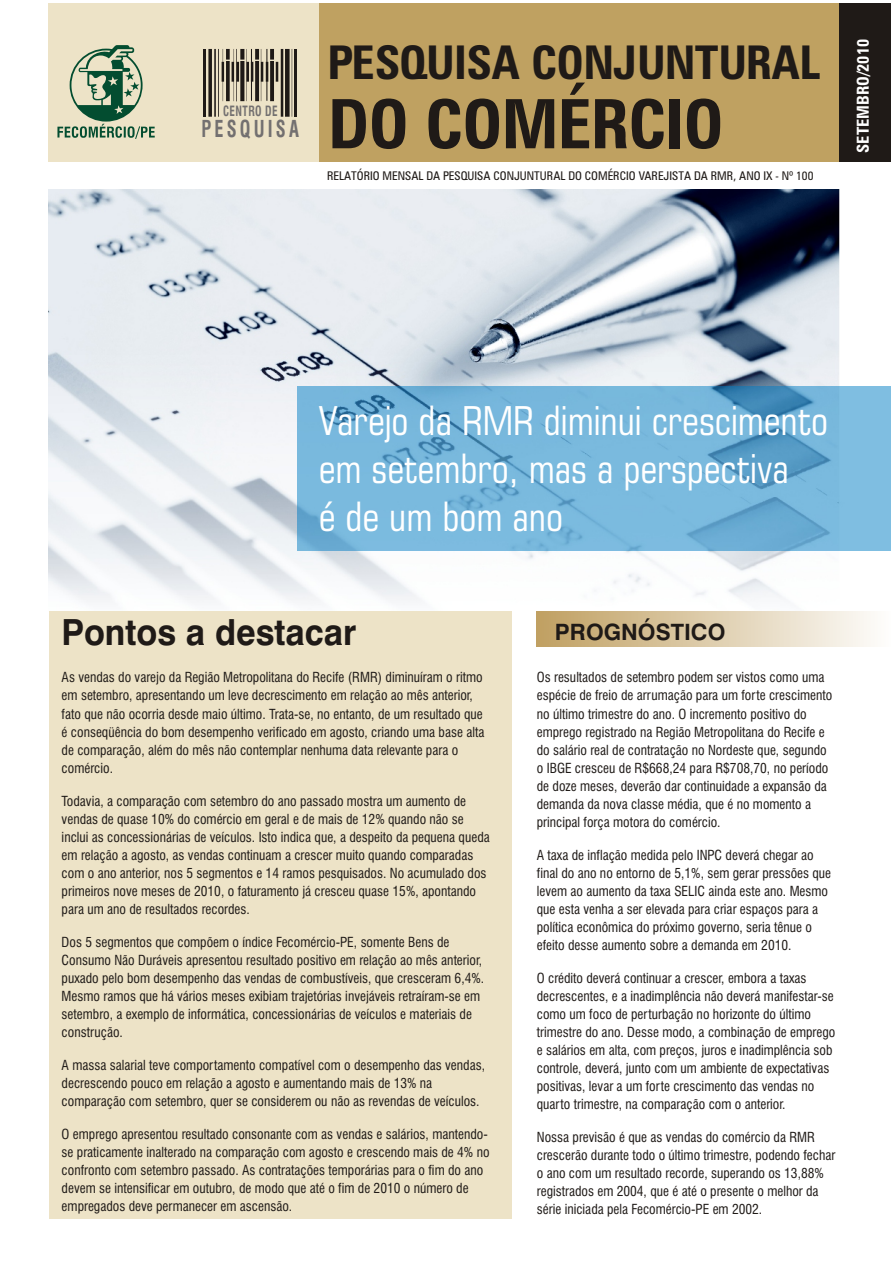
<style>
.page{position:relative;width:893px;height:1276px;background:#fff}
.page>*{position:absolute;margin:0;border:0;box-sizing:border-box;transform-origin:0 0}
.t1{font:700 condensed 68.25px "Zurich BT";letter-spacing:-.015em;color:#1f1a17}
.t2{font:700 condensed 46.5px "Zurich BT";letter-spacing:-.015em;color:#1f1a17}
.t3{font:condensed 39.9px/47.7px "Square 721 BT";color:#fff}
.t4{font:700 36px "Swiss 721 BT";color:#1f1a17;scale:.96 1}
.t5{font:700 condensed 22.65px "Swiss 721 BT";letter-spacing:.175em;color:#737070;scale:.8 1}
.t6{font:700 22.5px "Swiss 721 BT";color:#1f1a17}
.t7{font:700 condensed 16.5px "Zurich BT";color:#fff}
.t8{font:700 condensed 13.8px "Swiss 721 BT";letter-spacing:.04em;color:#737070;scale:.8 1}
.t9{font:condensed 13.5px/18px "Swiss 721 BT";color:#1f1a17}
.t10{font:condensed 12px "Zurich BT";color:#1f1a17}
</style>
<div class="page">
<img style="left:49px;top:190px;width:791px;height:457px">
<div style="left:49px;top:611px;width:463px;height:608px;background:#ede3c7"></div>
<div style="left:319px;top:3px;width:572px;height:159px;background:#bfa161"></div>
<div style="left:840px;top:3px;width:51px;height:159px;background:#1f1a17"></div>
<div style="left:49px;top:3px;width:270px;height:159px;background:#ede3c7"></div>
<svg style="left:57px;top:45px;width:98px;height:94px"></svg>
<div style="left:537px;top:611px;width:354px;height:35px;background:linear-gradient(to right,#c0a062,#fefdfc)"></div>
<img style="left:298px;top:386px;width:593px;height:164px">
<hr style="left:203px;top:49px;width:3px;height:68px;background:#1f1a17">
<hr style="left:295px;top:49px;width:2px;height:68px;background:#1f1a17">
<svg style="left:208px;top:49px;width:85px;height:68px"></svg>
<p class="t8" style="left:223px;top:106px;width:69px">CENTRO DE</p>
<h3 class="t5" style="left:201px;top:120px;width:123px">PESQUISA</h3>
<h2 class="t2" style="left:327px;top:44px;width:494px">PESQUISA CONJUNTURAL</h2>
<h1 class="t1" style="left:327px;top:96px;width:398px">DO COMÉRCIO</h1>
<p class="t10" style="left:327px;top:171px;width:488px">RELATÓRIO MENSAL DA PESQUISA CONJUNTURAL DO COMÉRCIO VAREJISTA DA RMR, ANO IX - Nº 100</p>
<p class="t7" style="left:856px;top:153px;width:115px;rotate:-90deg">SETEMBRO/2010</p>
<h3 class="t3" style="left:319px;top:401px;width:511px">Varejo da RMR diminui crescimento em setembro, mas a perspectiva<br>é de um bom ano</h3>
<h3 class="t4" style="left:62px;top:617px;width:309px">Pontos a destacar</h3>
<h3 class="t6" style="left:555px;top:623px;width:172px">PROGNÓSTICO</h3>
<p class="t9" style="left:62px;top:670px;width:424px">As vendas do varejo da Região Metropolitana do Recife (RMR) diminuíram o ritmo em setembro, apresentando um leve decrescimento em relação ao mês anterior, fato que não ocorria desde maio último. Trata-se, no entanto, de um resultado que é conseqüência do bom desempenho verificado em agosto, criando uma base alta de comparação, além do mês não contemplar nenhuma data relevante para o comércio.</p>
<p class="t9" style="left:62px;top:793px;width:430px">Todavia, a comparação com setembro do ano passado mostra um aumento de vendas de quase 10% do comércio em geral e de mais de 12% quando não se inclui as concessionárias de veículos. Isto indica que, a despeito da pequena queda em relação a agosto, as vendas continuam a crescer muito quando comparadas com o ano anterior, nos 5 segmentos e 14 ramos pesquisados. No acumulado dos primeiros nove meses de 2010, o faturamento já cresceu quase 15%, apontando para um ano de resultados recordes.</p>
<p class="t9" style="left:62px;top:934px;width:424px">Dos 5 segmentos que compõem o índice Fecomércio-PE, somente Bens de Consumo Não Duráveis apresentou resultado positivo em relação ao mês anterior, puxado pelo bom desempenho das vendas de combustíveis, que cresceram 6,4%.<br>Mesmo ramos que há vários meses exibiam trajetórias invejáveis retraíram-se em setembro, a exemplo de informática, concessionárias de veículos e materiais de construção.</p>
<p class="t9" style="left:62px;top:1057px;width:425px">A massa salarial teve comportamento compatível com o desempenho das vendas, decrescendo pouco em relação a agosto e aumentando mais de 13% na comparação com setembro, quer se considerem ou não as revendas de veículos.</p>
<p class="t9" style="left:62px;top:1126px;width:429px">O emprego apresentou resultado consonante com as vendas e salários, mantendo&shy;se praticamente inalterado na comparação com agosto e crescendo mais de 4% no confronto com setembro passado. As contratações temporárias para o fim do ano devem se intensificar em outubro, de modo que até o fim de 2010 o número de empregados deve permanecer em ascensão.</p>
<p class="t9" style="left:537px;top:670px;width:297px">Os resultados de setembro podem ser vistos como uma espécie de freio de arrumação para um forte crescimento no último trimestre do ano. O incremento positivo do emprego registrado na Região Metropolitana do Recife e do salário real de contratação no Nordeste que, segundo o IBGE cresceu de R$668,24 para R$708,70, no período de doze meses, deverão dar continuidade a expansão da demanda da nova classe média, que é no momento a principal força motora do comércio.</p>
<p class="t9" style="left:537px;top:847px;width:296px">A taxa de inflação medida pelo INPC deverá chegar ao final do ano no entorno de 5,1%, sem gerar pressões que levem ao aumento da taxa SELIC ainda este ano. Mesmo que esta venha a ser elevada para criar espaços para a política econômica do próximo governo, seria tênue o efeito desse aumento sobre a demanda em 2010.</p>
<p class="t9" style="left:537px;top:970px;width:300px">O crédito deverá continuar a crescer, embora a taxas decrescentes, e a inadimplência não deverá manifestar-se como um foco de perturbação no horizonte do último trimestre do ano. Desse modo, a combinação de emprego e salários em alta, com preços, juros e inadimplência sob controle, deverá, junto com um ambiente de expectativas positivas, levar a um forte crescimento das vendas no quarto trimestre, na comparação com o anterior.</p>
<p class="t9" style="left:537px;top:1129px;width:300px">Nossa previsão é que as vendas do comércio da RMR crescerão durante todo o último trimestre, podendo fechar o ano com um resultado recorde, superando os 13,88% registrados em 2004, que é até o presente o melhor da série iniciada pela Fecomércio-PE em 2002.</p>
</div>
